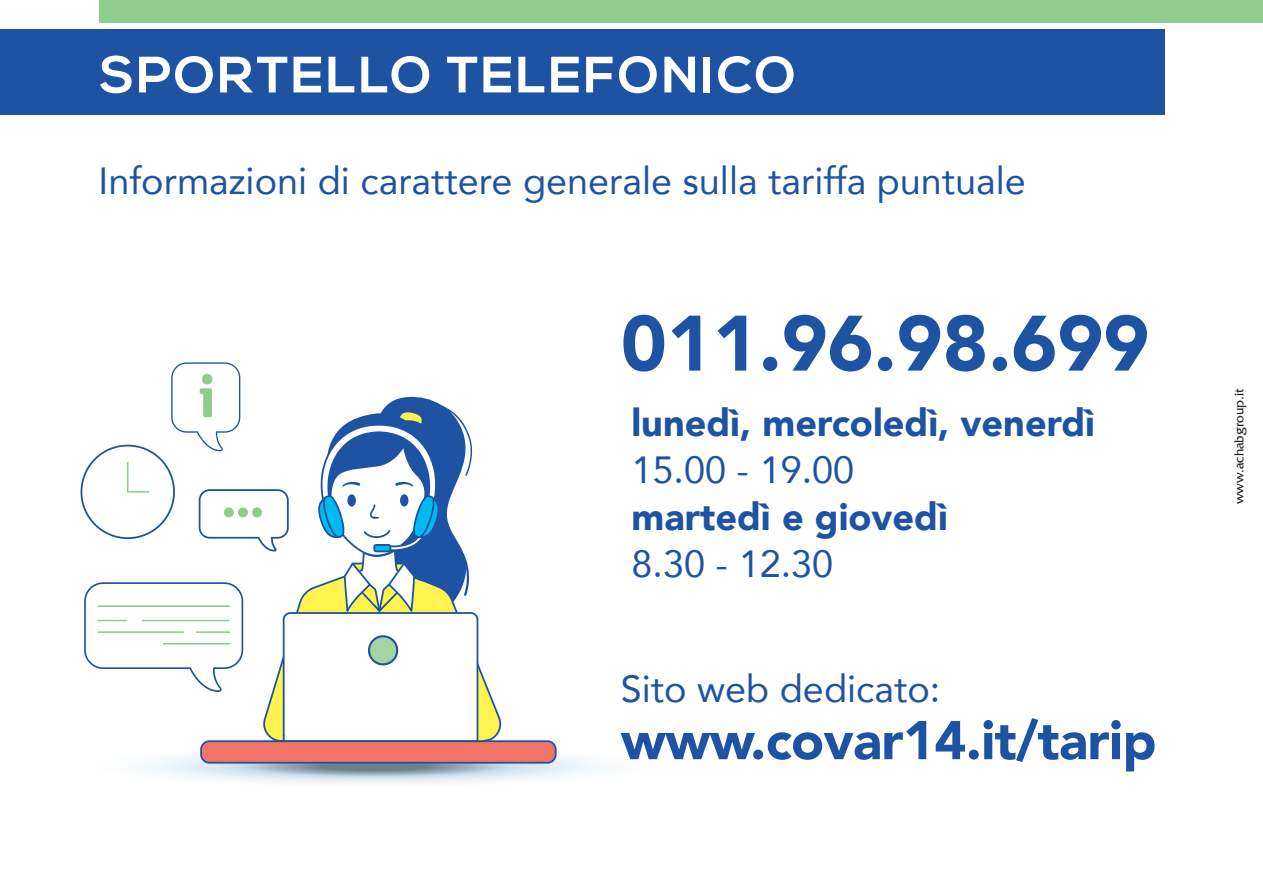
<style>
.page{position:relative;width:1263px;height:893px;background:#fff}
.page>*{position:absolute;margin:0;border:0;box-sizing:border-box;transform-origin:0 0}
.t1{font:900 77.55px "Avenir";color:#1e53a4}
.t2{font:900 54px "Avenir";letter-spacing:-.01em;color:#1e53a4}
.t3{font:700 51px "Nexa";letter-spacing:.04em;color:#fff}
.t4{font:37.8px "Avenir";color:#1e53a4}
.t5{font:900 37.8px "Avenir";color:#1e53a4}
.t6{font:13.5px "Fritz";color:#231f20}
</style>
<div class="page">
<div style="left:0;top:30px;width:1164px;height:85px;background:#1e53a4"></div>
<div style="left:100px;top:0;width:1163px;height:22px;background:#8ecc8c"></div>
<svg style="left:80px;top:362px;width:522px;height:422px"></svg>
<h3 class="t3" style="left:100px;top:45px;width:698px">SPORTELLO TELEFONICO</h3>
<p class="t4" style="left:99px;top:151px;width:929px">Informazioni di carattere generale sulla tariffa puntuale</p>
<h1 class="t1" style="left:621px;top:277px;width:530px">011.96.98.699</h1>
<p class="t5" style="left:631px;top:390px;width:465px">lunedì, mercoledì, venerdì</p>
<p class="t4" style="left:631px;top:439px;width:224px">15.00 - 19.00</p>
<p class="t5" style="left:631px;top:484px;width:318px">martedì e giovedì</p>
<p class="t4" style="left:631px;top:534px;width:203px">8.30 - 12.30</p>
<p class="t4" style="left:621px;top:659px;width:321px">Sito web dedicato:</p>
<h2 class="t2" style="left:621px;top:694px;width:537px">www.covar14.it/tarip</h2>
<p class="t6" style="left:1231px;top:504px;width:117px;rotate:-90deg">www.achabgroup.it</p>
</div>
